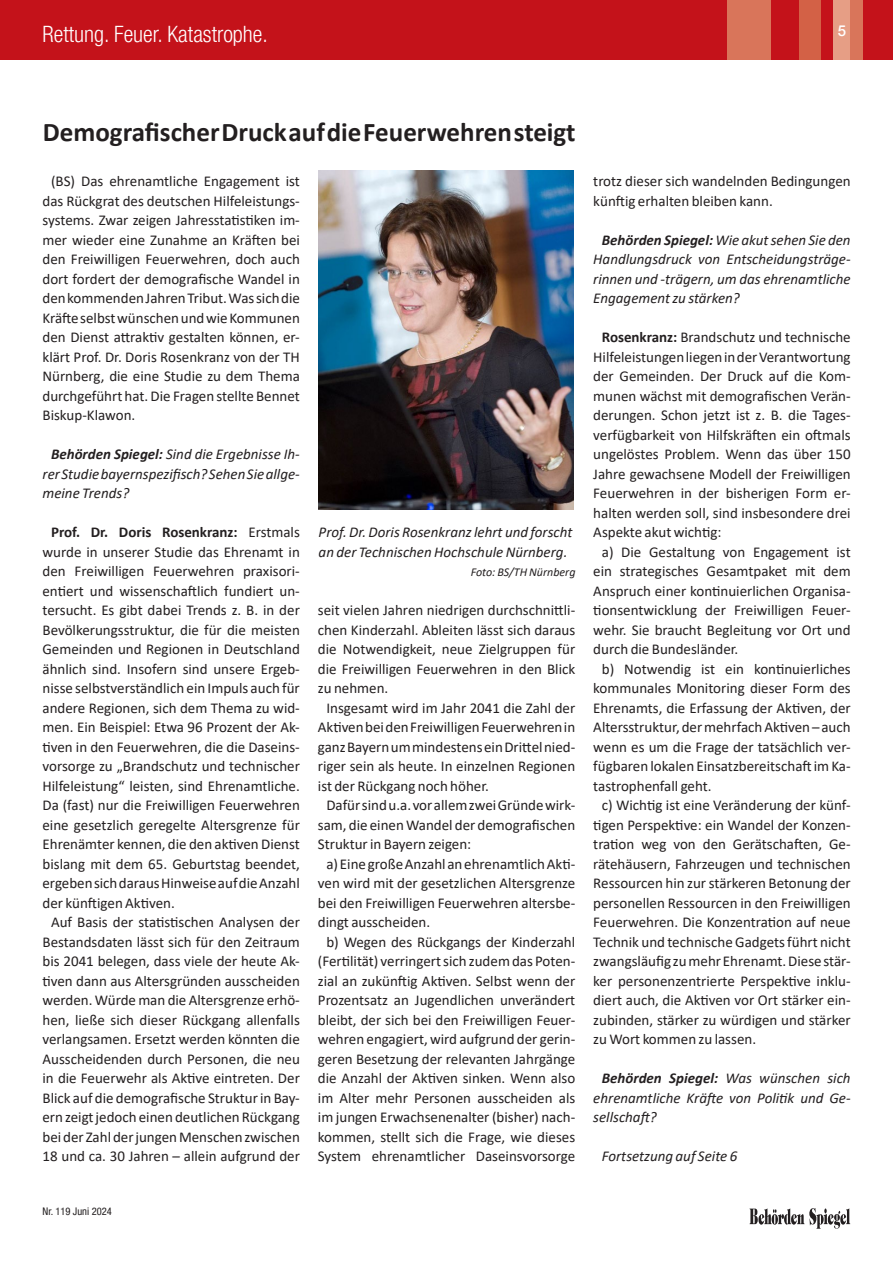
<style>
.page{position:relative;width:893px;height:1263px;background:#fff}
.page>*{position:absolute;margin:0;border:0;box-sizing:border-box;transform-origin:0 0}
.Head_newsletter{font:700 27px "Calibri";color:#231f20}
.t1{font:300 condensed 22.5px "Helvetica Neue LT Pro";color:#fff}
.fliesstext_newsletter{font:15px/19.5px "Calibri";color:#231f20;text-align:justify}
.fliesstext_newsletter-2{font:italic 15px/19.5px "Calibri";color:#231f20;text-align:justify}
.bildunterschrift{font:italic 15px/19.5px "Calibri";color:#231f20}
.t2{font:500 15px "Helvetica Neue LT Pro";color:#fff}
.bildunterschrift-2{font:italic 12px "Calibri";color:#231f20}
.t3{font:condensed 10.5px "Helvetica Neue LT Pro";color:#231f20}
.s1{font-weight:700}
</style>
<div class="page">
<div style="left:0;top:0;width:893px;height:60px;background:#c4121a"></div>
<div style="left:799px;top:0;width:21px;height:60px;background:#d36146"></div>
<div style="left:727px;top:0;width:43px;height:60px;background:#d9755a"></div>
<div style="left:833px;top:0;width:24px;height:60px;background:#e69e85"></div>
<div style="left:850px;top:0;width:13px;height:60px;background:#d9755a"></div>
<svg style="left:749px;top:1208px;width:101px;height:21px"></svg>
<img style="left:319px;top:170px;width:254px;height:340px">
<h2 class="t1" style="left:43px;top:20px;width:227px">Rettung. Feuer. Katastrophe.</h2>
<p class="t2" style="left:838px;top:22px;width:10px">5</p>
<p class="Head_newsletter" style="left:43px;top:113px;width:534px">Demografischer Druck auf die Feuerwehren steigt</p>
<p class="fliesstext_newsletter" style="left:43px;top:171px;width:259px;text-indent:9px">(BS) Das ehrenamtliche Engagement ist das Rückgrat des deutschen Hilfeleistungs&shy;systems. Zwar zeigen Jahresstatistiken im&shy;mer wieder eine Zunahme an Kräften bei den Freiwilligen Feuerwehren, doch auch dort fordert der demografische Wandel in den kommenden Jahren Tribut. Was sich die Kräfte selbst wünschen und wie Kommunen den Dienst attraktiv gestalten können, er&shy;klärt Prof. Dr. Doris Rosenkranz von der TH Nürnberg, die eine Studie zu dem Thema durchgeführt hat. Die Fragen stellte Bennet Biskup-Klawon.</p>
<p class="fliesstext_newsletter-2" style="left:43px;top:444px;width:259px;text-indent:9px"><span class="s1">Behörden Spiegel:</span> Sind die Ergebnisse Ih&shy;rer Studie bayernspezifisch? Sehen Sie allge&shy;meine Trends?</p>
<p class="fliesstext_newsletter" style="left:43px;top:522px;width:259px;text-indent:9px"><span class="s1">Prof. Dr. Doris Rosenkranz:</span> Erstmals wurde in unserer Studie das Ehrenamt in den Freiwilligen Feuerwehren praxisori&shy;entiert und wissenschaftlich fundiert un&shy;tersucht. Es gibt dabei Trends z. B. in der Bevölkerungsstruktur, die für die meisten Gemeinden und Regionen in Deutschland ähnlich sind. Insofern sind unsere Ergeb&shy;nisse selbstverständlich ein Impuls auch für andere Regionen, sich dem Thema zu wid&shy;men. Ein Beispiel: Etwa 96 Prozent der Ak&shy;tiven in den Feuerwehren, die die Daseins&shy;vorsorge zu „Brandschutz und technischer Hilfeleistung“ leisten, sind Ehrenamtliche.<br>Da (fast) nur die Freiwilligen Feuerwehren eine gesetzlich geregelte Altersgrenze für Ehrenämter kennen, die den aktiven Dienst bislang mit dem 65. Geburtstag beendet, ergeben sich daraus Hinweise auf die Anzahl der künftigen Aktiven.</p>
<p class="fliesstext_newsletter" style="left:43px;top:912px;width:259px;text-align:center">Auf Basis der statistischen Analysen der Bestandsdaten lässt sich für den Zeitraum bis 2041 belegen, dass viele der heute Ak&shy;tiven dann aus Altersgründen ausscheiden werden. Würde man die Altersgrenze erhö&shy;hen, ließe sich dieser Rückgang allenfalls verlangsamen. Ersetzt werden könnten die Ausscheidenden durch Personen, die neu in die Feuerwehr als Aktive eintreten. Der Blick auf die demografische Struktur in Bay&shy;ern zeigt jedoch einen deutlichen Rückgang bei der Zahl der jungen Menschen zwischen 18 und ca. 30 Jahren – allein aufgrund der</p>
<p class="bildunterschrift" style="left:319px;top:522px;width:255px">Prof. Dr. Doris Rosenkranz lehrt und forscht an der Technischen Hochschule Nürnberg.</p>
<p class="bildunterschrift-2" style="left:471px;top:564px;width:106px">Foto: BS/TH Nürnberg</p>
<p class="fliesstext_newsletter" style="left:318px;top:600px;width:259px">seit vielen Jahren niedrigen durchschnittli&shy;chen Kinderzahl. Ableiten lässt sich daraus die Notwendigkeit, neue Zielgruppen für die Freiwilligen Feuerwehren in den Blick zu nehmen.</p>
<p class="fliesstext_newsletter" style="left:318px;top:697px;width:259px;text-indent:9px">Insgesamt wird im Jahr 2041 die Zahl der Aktiven bei den Freiwilligen Feuerwehren in ganz Bayern um mindestens ein Drittel nied&shy;riger sein als heute. In einzelnen Regionen ist der Rückgang noch höher.</p>
<p class="fliesstext_newsletter" style="left:318px;top:795px;width:259px;text-indent:9px">Dafür sind u.a. vor allem zwei Gründe wirk&shy;sam, die einen Wandel der demografischen Struktur in Bayern zeigen:</p>
<p class="fliesstext_newsletter" style="left:318px;top:853px;width:259px;text-indent:9px">a) Eine große Anzahl an ehrenamtlich Akti&shy;ven wird mit der gesetzlichen Altersgrenze bei den Freiwilligen Feuerwehren altersbe&shy;dingt ausscheiden.</p>
<p class="fliesstext_newsletter" style="left:318px;top:931px;width:259px;text-align:center">b) Wegen des Rückgangs der Kinderzahl (Fertilität) verringert sich zudem das Poten&shy;zial an zukünftig Aktiven. Selbst wenn der Prozentsatz an Jugendlichen unverändert bleibt, der sich bei den Freiwilligen Feuer&shy;wehren engagiert, wird aufgrund der gerin&shy;geren Besetzung der relevanten Jahrgänge die Anzahl der Aktiven sinken. Wenn also im Alter mehr Personen ausscheiden als im jungen Erwachsenenalter (bisher) nach&shy;kommen, stellt sich die Frage, wie dieses System ehrenamtlicher Daseinsvorsorge</p>
<p class="t3" style="left:43px;top:1205px;width:71px">Nr. 119 Juni 2024</p>
<p class="fliesstext_newsletter" style="left:593px;top:171px;width:259px">trotz dieser sich wandelnden Bedingungen künftig erhalten bleiben kann.</p>
<p class="fliesstext_newsletter-2" style="left:593px;top:229px;width:259px;text-indent:9px"><span class="s1">Behörden Spiegel:</span> Wie akut sehen Sie den Handlungsdruck von Entscheidungsträge&shy;rinnen und -trägern, um das ehrenamtliche Engagement zu stärken?</p>
<p class="fliesstext_newsletter" style="left:593px;top:327px;width:259px;text-indent:9px"><span class="s1">Rosenkranz:</span> Brandschutz und technische Hilfeleistungen liegen in der Verantwortung der Gemeinden. Der Druck auf die Kom&shy;munen wächst mit demografischen Verän&shy;derungen. Schon jetzt ist z. B. die Tages&shy;verfügbarkeit von Hilfskräften ein oftmals ungelöstes Problem. Wenn das über 150<br>Jahre gewachsene Modell der Freiwilligen Feuerwehren in der bisherigen Form er&shy;halten werden soll, sind insbesondere drei Aspekte akut wichtig:</p>
<p class="fliesstext_newsletter" style="left:593px;top:541px;width:259px;text-indent:9px">a) Die Gestaltung von Engagement ist ein strategisches Gesamtpaket mit dem Anspruch einer kontinuierlichen Organisa&shy;tionsentwicklung der Freiwilligen Feuer&shy;wehr. Sie braucht Begleitung vor Ort und durch die Bundesländer.</p>
<p class="fliesstext_newsletter" style="left:593px;top:658px;width:259px;text-indent:9px">b) Notwendig ist ein kontinuierliches kommunales Monitoring dieser Form des Ehrenamts, die Erfassung der Aktiven, der Altersstruktur, der mehrfach Aktiven – auch wenn es um die Frage der tatsächlich ver&shy;fügbaren lokalen Einsatzbereitschaft im Ka&shy;tastrophenfall geht.</p>
<p class="fliesstext_newsletter" style="left:593px;top:795px;width:259px;text-indent:9px">c) Wichtig ist eine Veränderung der künf&shy;tigen Perspektive: ein Wandel der Konzen&shy;tration weg von den Gerätschaften, Ge&shy;rätehäusern, Fahrzeugen und technischen Ressourcen hin zur stärkeren Betonung der personellen Ressourcen in den Freiwilligen Feuerwehren. Die Konzentration auf neue Technik und technische Gadgets führt nicht zwangsläufig zu mehr Ehrenamt. Diese stär&shy;ker personenzentrierte Perspektive inklu&shy;diert auch, die Aktiven vor Ort stärker ein&shy;zubinden, stärker zu würdigen und stärker zu Wort kommen zu lassen.</p>
<p class="fliesstext_newsletter-2" style="left:593px;top:1068px;width:259px;text-indent:9px"><span class="s1">Behörden Spiegel:</span> Was wünschen sich ehrenamtliche Kräfte von Politik und Ge&shy;sellschaft?</p>
<p class="fliesstext_newsletter-2" style="left:602px;top:1146px;width:137px">Fortsetzung auf Seite 6</p>
</div>
